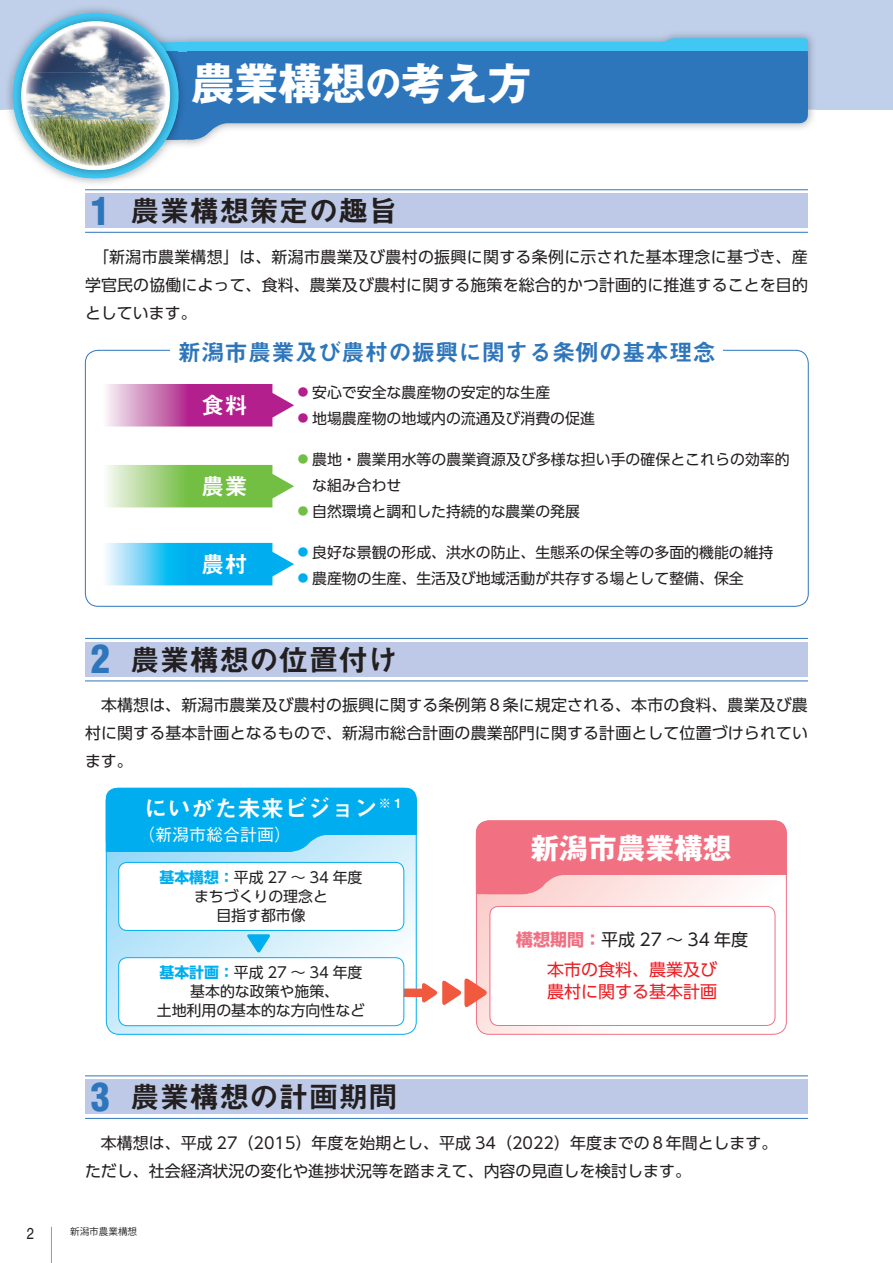
<style>
.page{position:relative;width:893px;height:1263px;background:#fff}
.page>*{position:absolute;margin:0;border:0;box-sizing:border-box;transform-origin:0 0}
.t1{font:700 43.65px "Gothic MB101 Pro";color:#fff}
.t2{font:29.7px "Midashi Go Pro MB31";color:#231f20}
.t3{font:700 28.65px "Gothic MB101 Pro";color:#fff}
.t4{font:23.4px "Midashi Go Pro MB31";color:#2e76bc}
.t5{font:23.4px "Midashi Go Pro MB31";color:#fff}
.t6{font:16.95px/29.7px "UD Shin Go Pro";color:#ee1d23;text-align:center}
.t7{font:500 16.95px "Gothic BBB Pro";color:#fff}
.t8{font:15.9px/27.9px "UD Shin Go Pro";letter-spacing:.01em;color:#231f20;text-align:justify}
.t9{font:condensed 15.9px "Helvetica";color:#231f20}
.t10{font:14.85px/19.2px "UD Shin Go Pro";color:#231f20;text-align:center}
.t11{font:12.75px "Midashi Go Pro MB31";color:#fff}
.t12{font:9.6px "Koz Go Pro";color:#231f20}
.s1{font-size:35.1px}
.s2{font-family:"Helvetica";font-weight:900;font-stretch:condensed;font-size:38.25px;color:#2e76bc}
.s3{font-size:10.65px;color:#b41e8d}
.s4{font-size:10.65px;color:#71bf44}
.s5{font-size:10.65px;color:#00aeef}
.s6{font-weight:700;color:#00aeef}
.s7{font-weight:700;color:#f17082}
.s8{color:#231f20}
</style>
<div class="page">
<div style="left:0;top:0;width:893px;height:109px;background:#c0d0ea"></div>
<img style="left:187px;top:34px;width:629px;height:112px">
<svg style="left:187px;top:51px;width:621px;height:89px;background:#518cc6"></svg>
<div style="left:58px;top:43px;width:750px;height:8px;background:#40c7f4"></div>
<svg style="left:657px;top:38px;width:151px;height:5px"></svg>
<img style="left:4px;top:8px;width:120px;height:176px">
<svg style="left:13px;top:13px;width:174px;height:166px"></svg>
<div style="left:21px;top:21px;width:149px;height:149px;background:#fff;border-radius:50%"></div>
<img style="left:29px;top:26px;width:90px;height:46px">
<img style="left:119px;top:29px;width:47px;height:90px">
<img style="left:26px;top:72px;width:93px;height:47px">
<img style="left:29px;top:119px;width:90px;height:47px">
<img style="left:119px;top:119px;width:43px;height:43px">
<hr style="left:51px;top:1227px;width:1px;height:36px;background:#71bf44">
<svg style="left:106px;top:543px;width:188px;height:42px;background:#40c3f3"></svg>
<svg style="left:107px;top:465px;width:187px;height:42px;background:#99cf77"></svg>
<svg style="left:106px;top:384px;width:188px;height:42px;background:#c761ac"></svg>
<div style="left:85px;top:642px;width:723px;height:34px;background:#bdc9e6"></div>
<hr style="left:85px;top:638px;width:723px;height:1px;background:#2e76bc">
<hr style="left:85px;top:680px;width:723px;height:1px;background:#2e76bc">
<div style="left:85px;top:1080px;width:723px;height:34px;background:#bdc9e6"></div>
<hr style="left:85px;top:1075px;width:723px;height:1px;background:#2e76bc">
<hr style="left:85px;top:1118px;width:723px;height:1px;background:#2e76bc">
<div style="left:85px;top:194px;width:723px;height:34px;background:#bdc9e6"></div>
<hr style="left:85px;top:189px;width:723px;height:1px;background:#2e76bc">
<hr style="left:85px;top:232px;width:723px;height:1px;background:#2e76bc">
<svg style="left:476px;top:894px;width:310px;height:140px"></svg>
<svg style="left:476px;top:820px;width:311px;height:74px;background:#f38997"></svg>
<div style="left:490px;top:906px;width:285px;height:119px;background:#fff;border-radius:9px"></div>
<div style="left:490px;top:906px;width:285px;height:120px;border:1px solid #f17082;border-radius:9px"></div>
<svg style="left:106px;top:852px;width:310px;height:182px"></svg>
<svg style="left:106px;top:788px;width:311px;height:64px;background:#13b3f0"></svg>
<div style="left:119px;top:862px;width:285px;height:68px;background:#fff;border-radius:9px"></div>
<div style="left:118px;top:862px;width:286px;height:69px;border:1px solid #00aeef;border-radius:9px"></div>
<svg style="left:246px;top:934px;width:25px;height:20px"></svg>
<svg style="left:422px;top:976px;width:67px;height:33px"></svg>
<div style="left:403px;top:988px;width:23px;height:9px;background:#f0593e"></div>
<div style="left:119px;top:958px;width:285px;height:68px;background:#fff;border-radius:9px"></div>
<div style="left:118px;top:957px;width:286px;height:69px;border:1px solid #00aeef;border-radius:9px"></div>
<h1 class="t1" style="left:191px;top:47px;width:342px">農業構想<span class="s1">の</span>考え方</h1>
<h2 class="t2" style="left:91px;top:187px;width:309px"><span class="s2">1</span> 農業構想策定の趣旨</h2>
<p class="t8" style="left:85px;top:242px;width:724px">　「新潟市農業構想」は、新潟市農業及び農村の振興に関する条例に示された基本理念に基づき、産学官民の協働によって、食料、農業及び農村に関する施策を総合的かつ計画的に推進することを目的としています。</p>
<h3 class="t4" style="left:178px;top:333px;width:539px">新潟市農業及び農村の振興に関する条例の基本理念</h3>
<h3 class="t5" style="left:201px;top:387px;width:48px">食料</h3>
<h3 class="t5" style="left:201px;top:467px;width:48px">農業</h3>
<h3 class="t5" style="left:201px;top:545px;width:48px">農村</h3>
<p class="t10" style="left:298px;top:382px;width:254px"><span class="s3">●</span> 安心で安全な農産物の安定的な生産</p>
<p class="t10" style="left:298px;top:408px;width:298px"><span class="s3">●</span> 地場農産物の地域内の流通及び消費の促進</p>
<p class="t10" style="left:312px;top:445px;width:479px;line-height:26.1px;text-align:left;text-indent:-14px"><span class="s4">●</span> 農地・農業用水等の農業資源及び多様な担い手の確保とこれらの効率的な組み合わせ</p>
<p class="t10" style="left:298px;top:501px;width:284px"><span class="s4">●</span> 自然環境と調和した持続的な農業の発展</p>
<p class="t10" style="left:298px;top:542px;width:477px"><span class="s5">●</span> 良好な景観の形成、洪水の防止、生態系の保全等の多面的機能の維持</p>
<p class="t10" style="left:298px;top:568px;width:447px"><span class="s5">●</span> 農産物の生産、生活及び地域活動が共存する場として整備、保全</p>
<h2 class="t2" style="left:91px;top:636px;width:309px"><span class="s2">2</span> 農業構想の位置付け</h2>
<p class="t8" style="left:85px;top:691px;width:725px">　本構想は、新潟市農業及び農村の振興に関する条例第８条に規定される、本市の食料、農業及び農村に関する基本計画となるもので、新潟市総合計画の農業部門に関する計画として位置づけられています。</p>
<h3 class="t5" style="left:144px;top:789px;width:235px">にいがた未来ビジョン</h3>
<p class="t7" style="left:138px;top:821px;width:155px">（新潟市総合計画）</p>
<p class="t10" style="left:159px;top:867px;width:204px"><span class="s6">基本構想：</span>平成 27 ～ 34 年度まちづくりの理念と<br>目指す都市像</p>
<p class="t11" style="left:378px;top:793px;width:25px">※ 1</p>
<p class="t10" style="left:157px;top:962px;width:210px"><span class="s6">基本計画：</span>平成 27 ～ 34 年度基本的な政策や施策、<br>土地利用の基本的な方向性など</p>
<h2 class="t2" style="left:91px;top:1073px;width:309px"><span class="s2">3</span> 農業構想の計画期間</h2>
<h3 class="t3" style="left:531px;top:824px;width:202px">新潟市農業構想</h3>
<p class="t6" style="left:516px;top:924px;width:233px"><span class="s7">構想期間：</span><span class="s8">平成 27 ～ 34 年度</span>本市の食料、農業及び</p>
<p class="t6" style="left:547px;top:977px;width:172px">農村に関する基本計画</p>
<p class="t8" style="left:85px;top:1128px;width:694px">　本構想は、平成 27（2015）年度を始期とし、平成 34（2022）年度までの８年間とします。ただし、社会経済状況の変化や進捗状況等を踏まえて、内容の見直しを検討します。</p>
<p class="t9" style="left:27px;top:1224px;width:9px">2</p>
<p class="t12" style="left:70px;top:1225px;width:68px">新潟市農業構想</p>
</div>
